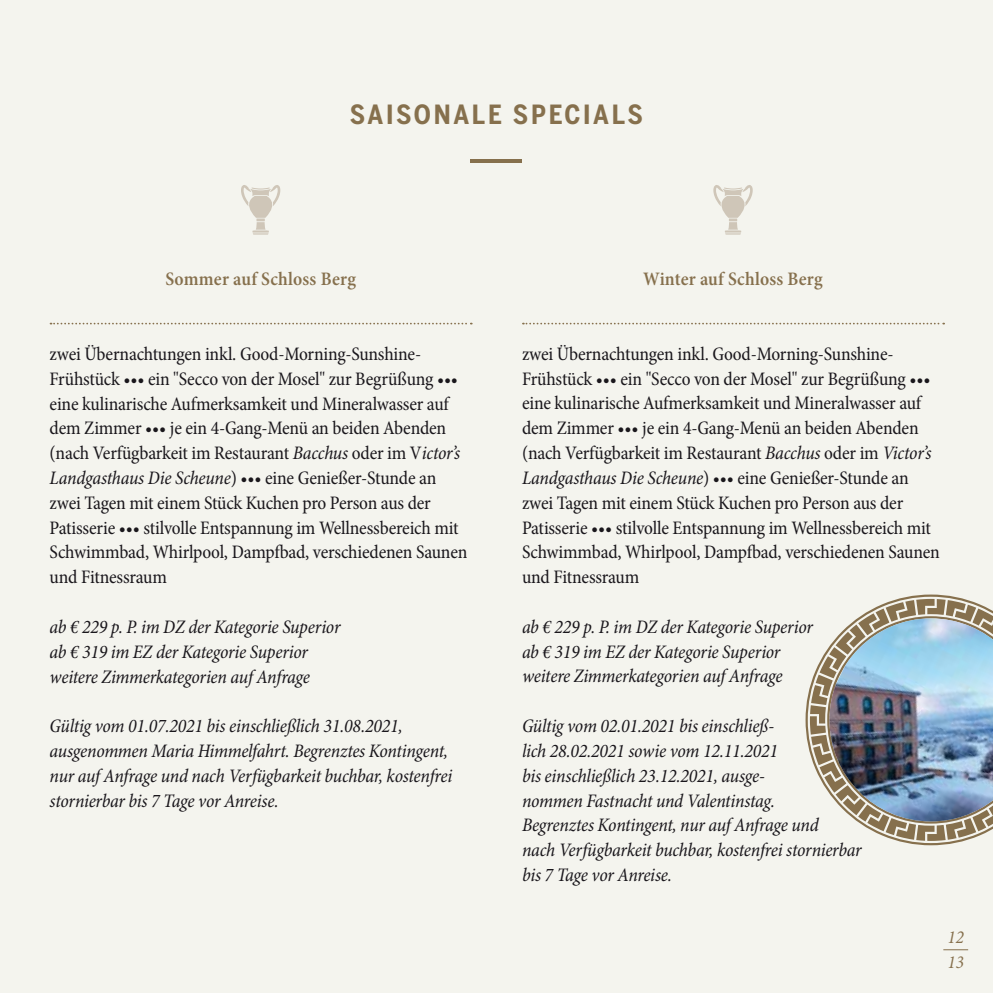
<style>
.page{position:relative;width:993px;height:993px;background:#fff}
.page>*{position:absolute;margin:0;border:0;box-sizing:border-box;transform-origin:0 0}
.t1{font:700 26.25px "Benton Sans Cond";letter-spacing:.1em;color:#86704d}
.t2{font:condensed 19.25px/24.8px "Minion Pro";letter-spacing:-.01em;color:#1a171c}
.t3{font:italic condensed 19.25px/24.8px "Minion Pro";letter-spacing:-.015em;color:#1a171c}
.t4{font:600 condensed 19.25px "Minion Pro";letter-spacing:.01em;color:#86704d}
.t5{font:italic condensed 18.38px/24.8px "Minion Pro";color:#86704d}
.s1{font-style:italic}
</style>
<div class="page">
<div style="left:0;top:0;width:992px;height:992px;background:#f4f4ee"></div>
<svg style="left:50px;top:322px;width:421px;height:2px"></svg>
<svg style="left:522px;top:322px;width:421px;height:2px"></svg>
<svg style="left:241px;top:185px;width:39px;height:49px"></svg>
<svg style="left:713px;top:185px;width:39px;height:49px"></svg>
<svg style="left:805px;top:594px;width:162px;height:251px"></svg>
<svg style="left:809px;top:598px;width:183px;height:242px"></svg>
<img style="left:829px;top:618px;width:163px;height:203px">
<hr style="left:471px;top:160px;width:51px;height:3px;background:#86704d">
<svg style="left:943px;top:949px;width:24px;height:1px"></svg>
<h1 class="t1" style="left:350px;top:99px;width:294px">SAISONALE SPECIALS</h1>
<p class="t4" style="left:165px;top:266px;width:192px">Sommer auf Schloss Berg</p>
<p class="t2" style="left:50px;top:341px;width:419px">zwei Übernachtungen inkl. Good-Morning-Sunshine-Frühstück ••• ein "Secco von der Mosel" zur Begrüßung ••• eine kulinarische Aufmerksamkeit und Mineralwasser auf dem Zimmer ••• je ein 4-Gang-Menü an beiden Abenden (nach Verfügbarkeit im Restaurant <span class="s1">Bacchus</span> oder im V<span class="s1">ictor’s Landgasthaus Die Scheune</span>) ••• eine Genießer-Stunde an zwei Tagen mit einem Stück Kuchen pro Person aus der Patisserie ••• stilvolle Entspannung im Wellnessbereich mit Schwimmbad, Whirlpool, Dampfbad, verschiedenen Saunen und Fitnessraum</p>
<p class="t3" style="left:50px;top:614px;width:292px">ab € 229 p. P. im DZ der Kategorie Superior ab € 319 im EZ der Kategorie Superior weitere Zimmerkategorien auf Anfrage</p>
<p class="t3" style="left:50px;top:713px;width:404px">Gültig vom 01.07.2021 bis einschließlich 31.08.2021, ausgenommen Maria Himmelfahrt. Begrenztes Kontingent, nur auf Anfrage und nach Verfügbarkeit buchbar, kostenfrei stornierbar bis 7 Tage vor Anreise.</p>
<p class="t4" style="left:643px;top:266px;width:181px">Winter auf Schloss Berg</p>
<p class="t2" style="left:522px;top:341px;width:419px">zwei Übernachtungen inkl. Good-Morning-Sunshine-Frühstück ••• ein "Secco von der Mosel" zur Begrüßung ••• eine kulinarische Aufmerksamkeit und Mineralwasser auf dem Zimmer ••• je ein 4-Gang-Menü an beiden Abenden (nach Verfügbarkeit im Restaurant <span class="s1">Bacchus</span> oder im <span class="s1">Victor’s Landgasthaus Die Scheune</span>) ••• eine Genießer-Stunde an zwei Tagen mit einem Stück Kuchen pro Person aus der Patisserie ••• stilvolle Entspannung im Wellnessbereich mit Schwimmbad, Whirlpool, Dampfbad, verschiedenen Saunen und Fitnessraum</p>
<p class="t3" style="left:522px;top:614px;width:292px">ab € 229 p. P. im DZ der Kategorie Superior ab € 319 im EZ der Kategorie Superior weitere Zimmerkategorien auf Anfrage</p>
<p class="t3" style="left:522px;top:713px;width:341px">Gültig vom 02.01.2021 bis einschließ-<br>lich 28.02.2021 sowie vom 12.11.2021<br>bis einschließlich 23.12.2021, ausge-<br>nommen Fastnacht und Valentinstag.<br>Begrenztes Kontingent, nur auf Anfrage und<br>nach Verfügbarkeit buchbar, kostenfrei stornierbar bis 7 Tage vor Anreise.</p>
<p class="t5" style="left:947px;top:924px;width:18px">12<br>13</p>
</div>
